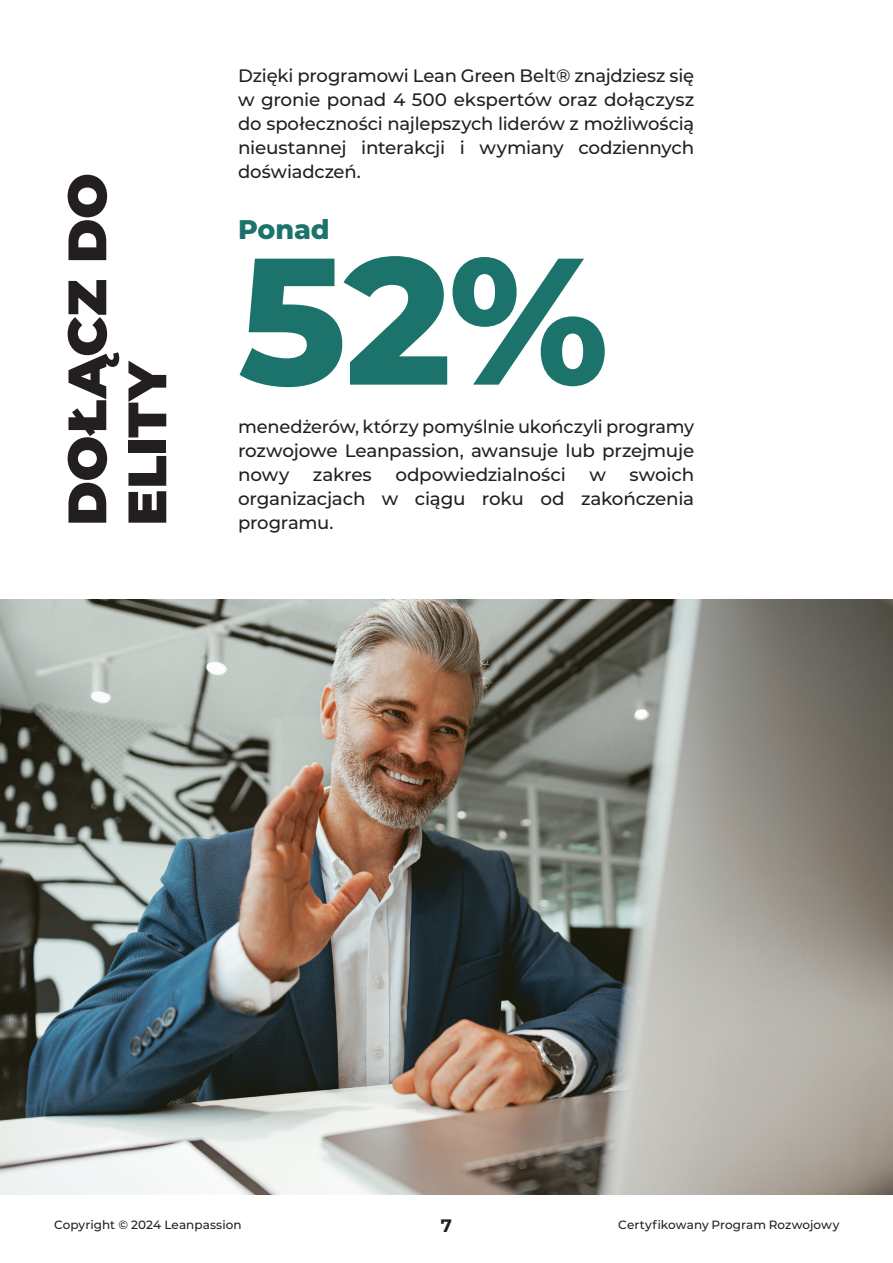
<style>
.page{position:relative;width:893px;height:1263px;background:#fff}
.page>*{position:absolute;margin:0;border:0;box-sizing:border-box;transform-origin:0 0}
.Podstawowy{font:800 180px "Montserrat";color:#1b736b}
.t1{font:900 54px/60px "Montserrat";letter-spacing:-.005em;color:#231f20}
.Podstawowy-2{font:800 27px "Montserrat";letter-spacing:-.005em;color:#1b736b}
.Podstawowy-3{font:500 18px/24px "Montserrat";letter-spacing:-.015em;color:#231f20;text-align:justify}
.t2{font:700 18px "Montserrat";color:#231f20}
.t3{font:500 12px "Montserrat";letter-spacing:.005em;color:#231f20}
</style>
<div class="page">
<img style="left:0;top:600px;width:893px;height:595px">
<h1 class="t1" style="left:54px;top:526px;width:354px;rotate:-90deg">DOŁĄCZ DO<br>ELITY</h1>
<p class="Podstawowy-3" style="left:238px;top:63px;width:458px">Dzięki programowi Lean Green Belt® znajdziesz się w gronie ponad 4 500 ekspertów oraz dołączysz do społeczności najlepszych liderów z możliwością nieustannej interakcji i wymiany codziennych doświadczeń.</p>
<p class="Podstawowy-2" style="left:238px;top:209px;width:93px">Ponad</p>
<p class="Podstawowy" style="left:238px;top:189px;width:372px">52%</p>
<p class="Podstawowy-3" style="left:238px;top:414px;width:458px">menedżerów, którzy pomyślnie ukończyli programy rozwojowe Leanpassion, awansuje lub przejmuje nowy</p>
<p class="Podstawowy-3" style="left:238px;top:462px;width:458px;text-indent:391px">swoich organizacjach w ciągu roku od zakończenia programu.</p>
<p class="Podstawowy-3" style="left:313px;top:462px;width:60px">zakres</p>
<p class="Podstawowy-3" style="left:395px;top:462px;width:172px">odpowiedzialności</p>
<p class="Podstawowy-3" style="left:589px;top:462px;width:18px">w</p>
<p class="t3" style="left:54px;top:1216px;width:189px">Copyright © 2024 Leanpassion</p>
<p class="t2" style="left:441px;top:1212px;width:13px">7</p>
<p class="t3" style="left:618px;top:1216px;width:223px">Certyfikowany Program Rozwojowy</p>
</div>
